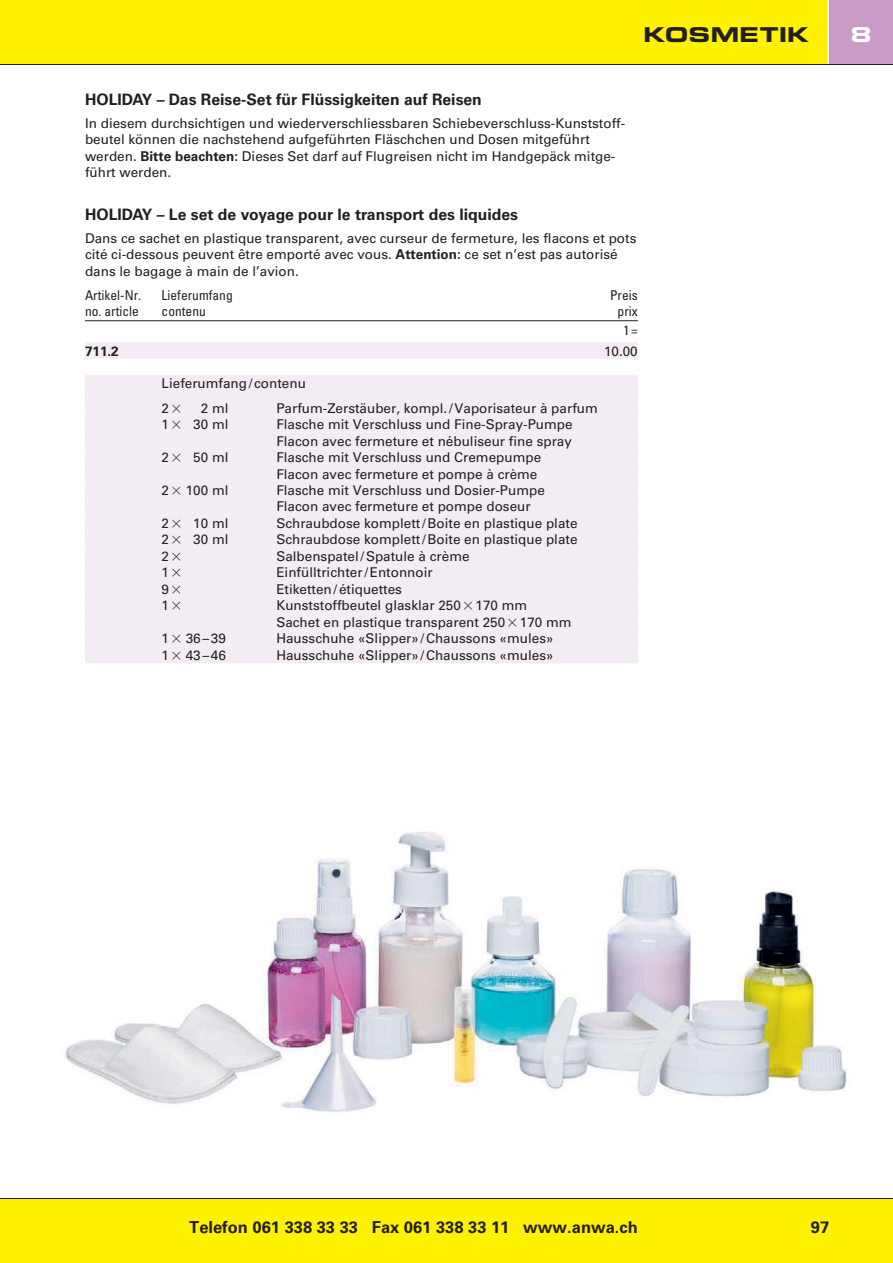
<style>
.page{position:relative;width:893px;height:1263px;background:#fff}
.page>*{position:absolute;margin:0;border:0;box-sizing:border-box;transform-origin:0 0}
.t1{font:700 expanded 21px "Eurostile BQ";color:#231f20}
.t2{font:700 expanded 21px "Eurostile BQ";color:#fff}
.t3{font:700 16.5px "Univers LT Std";color:#231f20}
.t4{font:700 15.75px "Univers LT Std";color:#231f20}
.t5{font:13.5px/16.5px "Univers LT Std";color:#231f20}
.t6{font:condensed 13.5px/18.6px "Univers LT Std";color:#231f20;text-align:center}
.t7{font:700 13.5px "Univers LT Std";color:#231f20}
.s1{font-weight:700}
.s2{font-family:"Universal Greekwith Math Pi"}
</style>
<div class="page">
<div style="left:0;top:1199px;width:893px;height:64px;background:#fff200"></div>
<div style="left:829px;top:0;width:64px;height:64px;background:#ca9bc7"></div>
<div style="left:0;top:0;width:826px;height:64px;background:#fff200"></div>
<hr style="left:0;top:1198px;width:893px;height:1px;background:#231f20">
<hr style="left:0;top:64px;width:893px;height:1px;background:#231f20">
<hr style="left:85px;top:320px;width:553px;height:1px;background:#231f20">
<div style="left:85px;top:342px;width:553px;height:17px;background:#f4ecf5"></div>
<div style="left:85px;top:375px;width:553px;height:17px;background:#f4ecf5"></div>
<div style="left:85px;top:383px;width:553px;height:16px;background:#f4ecf5"></div>
<div style="left:85px;top:399px;width:553px;height:17px;background:#f4ecf5"></div>
<div style="left:85px;top:416px;width:553px;height:16px;background:#f4ecf5"></div>
<div style="left:85px;top:432px;width:553px;height:17px;background:#f4ecf5"></div>
<div style="left:85px;top:449px;width:553px;height:16px;background:#f4ecf5"></div>
<div style="left:85px;top:465px;width:553px;height:17px;background:#f4ecf5"></div>
<div style="left:85px;top:482px;width:553px;height:16px;background:#f4ecf5"></div>
<div style="left:85px;top:498px;width:553px;height:17px;background:#f4ecf5"></div>
<div style="left:85px;top:515px;width:553px;height:16px;background:#f4ecf5"></div>
<div style="left:85px;top:531px;width:553px;height:17px;background:#f4ecf5"></div>
<div style="left:85px;top:548px;width:553px;height:16px;background:#f4ecf5"></div>
<div style="left:85px;top:564px;width:553px;height:17px;background:#f4ecf5"></div>
<div style="left:85px;top:581px;width:553px;height:16px;background:#f4ecf5"></div>
<div style="left:85px;top:597px;width:553px;height:17px;background:#f4ecf5"></div>
<div style="left:85px;top:614px;width:553px;height:16px;background:#f4ecf5"></div>
<div style="left:85px;top:630px;width:553px;height:17px;background:#f4ecf5"></div>
<div style="left:85px;top:647px;width:553px;height:16px;background:#f4ecf5"></div>
<img style="left:65px;top:832px;width:782px;height:280px">
<h1 class="t1" style="left:643px;top:27px;width:167px">KOSMETIK</h1>
<h1 class="t2" style="left:851px;top:27px;width:22px">8</h1>
<p class="t4" style="left:85px;top:92px;width:398px">HOLIDAY – Das Reise-Set für Flüssigkeiten auf Reisen</p>
<p class="t5" style="left:85px;top:116px;width:542px">In diesem durchsichtigen und wiederverschliessbaren Schiebeverschluss-Kunststoff&shy;beutel können die nachstehend aufgeführten Fläschchen und Dosen mitgeführt werden. <span class="s1">Bitte beachten:</span> Dieses Set darf auf Flugreisen nicht im Handgepäck mitge&shy;führt werden.</p>
<p class="t4" style="left:85px;top:207px;width:434px">HOLIDAY – Le set de voyage pour le transport des liquides</p>
<p class="t5" style="left:85px;top:230px;width:553px">Dans ce sachet en plastique transparent, avec curseur de fermeture, les flacons et pots cité ci-dessous peuvent être emporté avec vous. <span class="s1">Attention:</span> ce set n’est pas autorisé dans le bagage à main de l’avion.</p>
<p class="t6" style="left:85px;top:286px;width:58px">Artikel-Nr.</p>
<p class="t6" style="left:162px;top:286px;width:73px">Lieferumfang</p>
<p class="t6" style="left:610px;top:286px;width:29px">Preis</p>
<p class="t6" style="left:85px;top:303px;width:55px">no. article</p>
<p class="t6" style="left:162px;top:303px;width:46px">contenu</p>
<p class="t6" style="left:618px;top:303px;width:22px">prix<br>1 =</p>
<p class="t7" style="left:85px;top:344px;width:35px">711.2</p>
<p class="t5" style="left:604px;top:343px;width:35px">10.00</p>
<p class="t5" style="left:162px;top:372px;width:146px;line-height:24px">Lieferumfang / contenu<br>2 <span class="s2">-</span></p>
<p class="t5" style="left:201px;top:400px;width:29px">2 ml</p>
<p class="t5" style="left:276px;top:400px;width:323px">Parfum-Zerstäuber, kompl. / Vaporisateur à parfum</p>
<p class="t5" style="left:162px;top:417px;width:68px">1 <span class="s2">-</span> 30 ml</p>
<p class="t5" style="left:276px;top:417px;width:298px">Flasche mit Verschluss und Fine-Spray-Pumpe<br>Flacon avec fermeture et nébuliseur fine spray</p>
<p class="t5" style="left:162px;top:450px;width:68px">2 <span class="s2">-</span> 50 ml</p>
<p class="t5" style="left:276px;top:450px;width:266px">Flasche mit Verschluss und Cremepumpe<br>Flacon avec fermeture et pompe à crème</p>
<p class="t5" style="left:162px;top:483px;width:68px">2 <span class="s2">-</span> 100 ml</p>
<p class="t5" style="left:276px;top:483px;width:270px">Flasche mit Verschluss und Dosier-Pumpe<br>Flacon avec fermeture et pompe doseur</p>
<p class="t5" style="left:162px;top:516px;width:68px">2 <span class="s2">-</span> 10 ml</p>
<p class="t5" style="left:276px;top:516px;width:303px">Schraubdose komplett / Boite en plastique plate</p>
<p class="t5" style="left:162px;top:532px;width:68px">2 <span class="s2">-</span> 30 ml</p>
<p class="t5" style="left:276px;top:532px;width:303px">Schraubdose komplett / Boite en plastique plate</p>
<p class="t5" style="left:162px;top:549px;width:22px">2 <span class="s2">-</span></p>
<p class="t5" style="left:276px;top:549px;width:195px">Salbenspatel / Spatule à crème</p>
<p class="t5" style="left:162px;top:565px;width:22px">1 <span class="s2">-</span></p>
<p class="t5" style="left:276px;top:565px;width:158px">Einfülltrichter / Entonnoir</p>
<p class="t5" style="left:162px;top:582px;width:22px">9 <span class="s2">-</span></p>
<p class="t5" style="left:276px;top:582px;width:127px">Etiketten / étiquettes</p>
<p class="t5" style="left:162px;top:598px;width:22px">1 <span class="s2">-</span></p>
<p class="t5" style="left:276px;top:598px;width:297px">Kunststoffbeutel glasklar 250 <span class="s2">-</span> 170 mm<br>Sachet en plastique transparent 250 <span class="s2">-</span> 170 mm</p>
<p class="t5" style="left:162px;top:631px;width:66px">1 <span class="s2">-</span> 36 – 39</p>
<p class="t5" style="left:276px;top:631px;width:279px">Hausschuhe «Slipper» / Chaussons «mules»</p>
<p class="t5" style="left:162px;top:648px;width:66px">1 <span class="s2">-</span> 43 – 46</p>
<p class="t5" style="left:276px;top:648px;width:279px">Hausschuhe «Slipper» / Chaussons «mules»</p>
<p class="t3" style="left:189px;top:1219px;width:450px">Telefon 061 338 33 33 Fax 061 338 33 11 www.anwa.ch</p>
<p class="t3" style="left:811px;top:1219px;width:20px">97</p>
</div>
